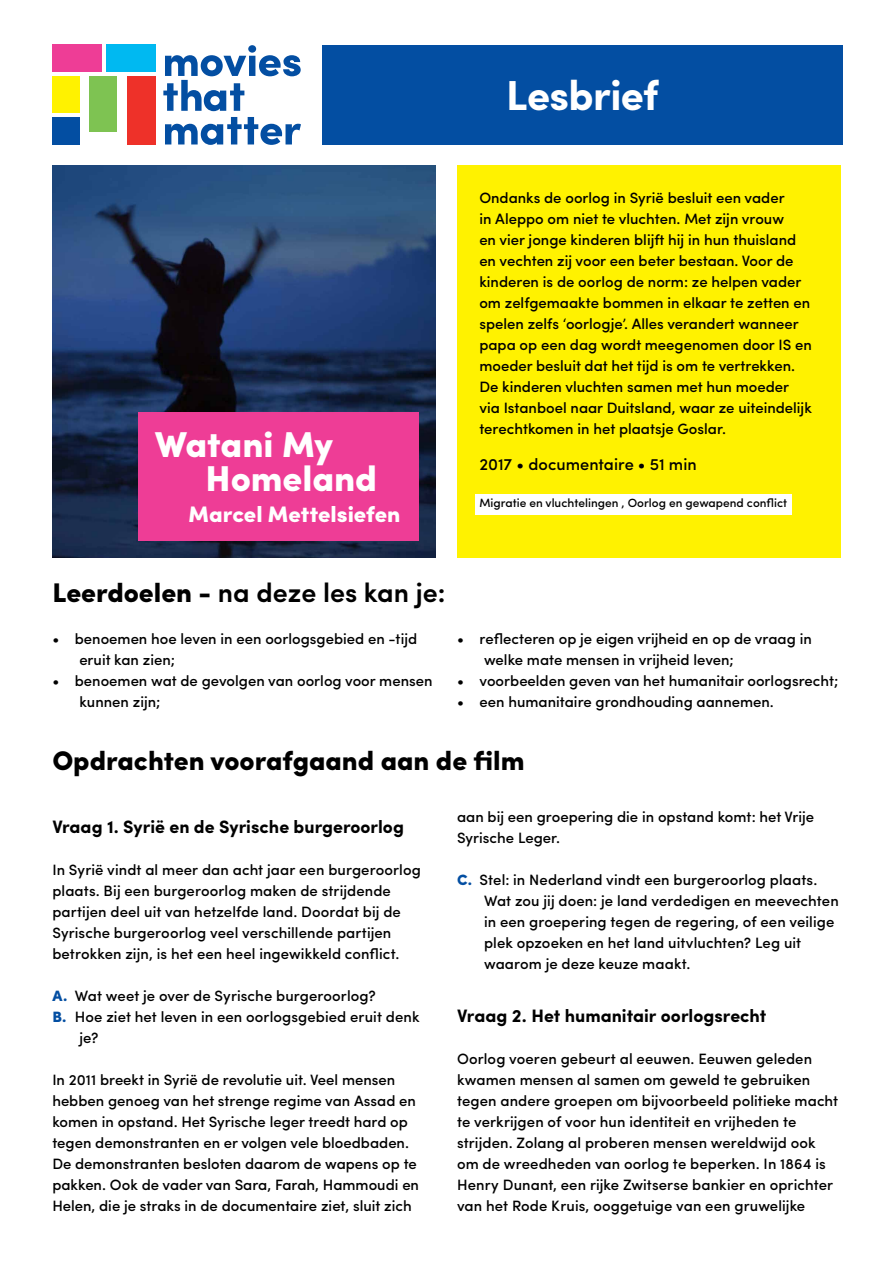
<style>
.page{position:relative;width:893px;height:1263px;background:#fff}
.page>*{position:absolute;margin:0;border:0;box-sizing:border-box;transform-origin:0 0}
.t1{font:700 42px "Sofia Pro";letter-spacing:-.015em;color:#fff}
.t2{font:900 36px/34.2px "Sofia Pro";letter-spacing:-.005em;color:#fff}
.t3{font:900 27px "Sofia Pro";color:#000}
.t4{font:600 27px "Sofia Pro";color:#000}
.t5{font:900 22.5px "Sofia Pro";color:#fff}
.t6{font:700 18px "Sofia Pro";color:#000}
.t7{font:500 16.5px "Sofia Pro";color:#000}
.t8{font:500 15px/21px "Sofia Pro";color:#000}
.t9{font:500 12px "Sofia Pro";color:#000}
.s1{font-weight:900}
.s2{font-weight:900;color:#034ea2}
</style>
<div class="page">
<div style="left:90px;top:76px;width:27px;height:55px;background:#7ec352"></div>
<div style="left:127px;top:76px;width:28px;height:68px;background:#ee3129"></div>
<div style="left:106px;top:45px;width:49px;height:27px;background:#00b9f1"></div>
<div style="left:52px;top:45px;width:49px;height:27px;background:#ee3d96"></div>
<div style="left:52px;top:76px;width:28px;height:37px;background:#fff200"></div>
<div style="left:52px;top:117px;width:28px;height:28px;background:#034ea2"></div>
<svg style="left:163px;top:45px;width:138px;height:66px"></svg>
<svg style="left:165px;top:117px;width:136px;height:28px"></svg>
<img style="left:52px;top:166px;width:384px;height:391px">
<div style="left:457px;top:165px;width:383px;height:392px;background:#fff200"></div>
<div style="left:475px;top:494px;width:316px;height:20px;background:#fff"></div>
<div style="left:322px;top:45px;width:520px;height:100px;background:#034ea2"></div>
<div style="left:138px;top:412px;width:281px;height:128px;background:#ee3d96"></div>
<h1 class="t1" style="left:506px;top:63px;width:154px">Lesbrief</h1>
<h2 class="t2" style="left:206px;top:425px;width:173px;text-indent:-50px">Watani My<br>Homeland</h2>
<h3 class="t5" style="left:189px;top:497px;width:213px">Marcel Mettelsiefen</h3>
<p class="t8" style="left:479px;top:186px;width:334px">Ondanks de oorlog in Syrië besluit een vader<br>in Aleppo om niet te vluchten. Met zijn vrouw<br>en vier jonge kinderen blijft hij in hun thuisland en vechten zij voor een beter bestaan. Voor de kinderen is de oorlog de norm: ze helpen vader om zelfgemaakte bommen in elkaar te zetten en spelen zelfs ‘oorlogje’. Alles verandert wanneer papa op een dag wordt meegenomen door IS en moeder besluit dat het tijd is om te vertrekken.<br>De kinderen vluchten samen met hun moeder via Istanboel naar Duitsland, waar ze uiteindelijk terechtkomen in het plaatsje Goslar.</p>
<p class="t7" style="left:479px;top:451px;width:219px">2017 • documentaire • 51 min</p>
<p class="t9" style="left:479px;top:494px;width:309px">Migratie en vluchtelingen , Oorlog en gewapend conflict</p>
<h3 class="t4" style="left:52px;top:572px;width:395px"><span class="s1">Leerdoelen -</span> na deze les kan je:</h3>
<p class="t8" style="left:79px;top:627px;width:339px;text-indent:-27px">• benoemen hoe leven in een oorlogsgebied en -tijd eruit kan zien;</p>
<p class="t8" style="left:79px;top:669px;width:355px;text-indent:-27px">• benoemen wat de gevolgen van oorlog voor mensen kunnen zijn;</p>
<p class="t8" style="left:484px;top:627px;width:329px;text-indent:-27px">• reflecteren op je eigen vrijheid en op de vraag in welke mate mensen in vrijheid leven;</p>
<p class="t8" style="left:457px;top:669px;width:383px">• voorbeelden geven van het humanitair oorlogsrecht;</p>
<p class="t8" style="left:457px;top:690px;width:318px">• een humanitaire grondhouding aannemen.</p>
<h3 class="t3" style="left:52px;top:739px;width:474px">Opdrachten voorafgaand aan de film</h3>
<p class="t6" style="left:52px;top:812px;width:353px">Vraag 1. Syrië en de Syrische burgeroorlog</p>
<p class="t8" style="left:52px;top:858px;width:370px">In Syrië vindt al meer dan acht jaar een burgeroorlog plaats. Bij een burgeroorlog maken de strijdende partijen deel uit van hetzelfde land. Doordat bij de Syrische burgeroorlog veel verschillende partijen betrokken zijn, is het een heel ingewikkeld conflict.</p>
<p class="t8" style="left:52px;top:984px;width:325px"><span class="s2">A.</span> Wat weet je over de Syrische burgeroorlog?</p>
<p class="t8" style="left:52px;top:1005px;width:369px"><span class="s2">B.</span> Hoe ziet het leven in een oorlogsgebied eruit denk</p>
<p class="t8" style="left:79px;top:1026px;width:21px">je?</p>
<p class="t8" style="left:52px;top:1068px;width:368px">In 2011 breekt in Syrië de revolutie uit. Veel mensen hebben genoeg van het strenge regime van Assad en komen in opstand. Het Syrische leger treedt hard op tegen demonstranten en er volgen vele bloedbaden.<br>De demonstranten besloten daarom de wapens op te pakken. Ook de vader van Sara, Farah, Hammoudi en Helen, die je straks in de documentaire ziet, sluit zich</p>
<p class="t8" style="left:457px;top:805px;width:359px">aan bij een groepering die in opstand komt: het Vrije<br>Syrische Leger.</p>
<p class="t8" style="left:484px;top:868px;width:356px;text-indent:-27px"><span class="s2">C.</span> Stel: in Nederland vindt een burgeroorlog plaats.<br>Wat zou jij doen: je land verdedigen en meevechten in een groepering tegen de regering, of een veilige plek opzoeken en het land uitvluchten? Leg uit waarom je deze keuze maakt.</p>
<p class="t6" style="left:457px;top:1001px;width:311px">Vraag 2. Het humanitair oorlogsrecht</p>
<p class="t8" style="left:457px;top:1047px;width:383px">Oorlog voeren gebeurt al eeuwen. Eeuwen geleden kwamen mensen al samen om geweld te gebruiken tegen andere groepen om bijvoorbeeld politieke macht te verkrijgen of voor hun identiteit en vrijheden te strijden. Zolang al proberen mensen wereldwijd ook om de wreedheden van oorlog te beperken. In 1864 is Henry Dunant, een rijke Zwitserse bankier en oprichter van het Rode Kruis, ooggetuige van een gruwelijke</p>
</div>
